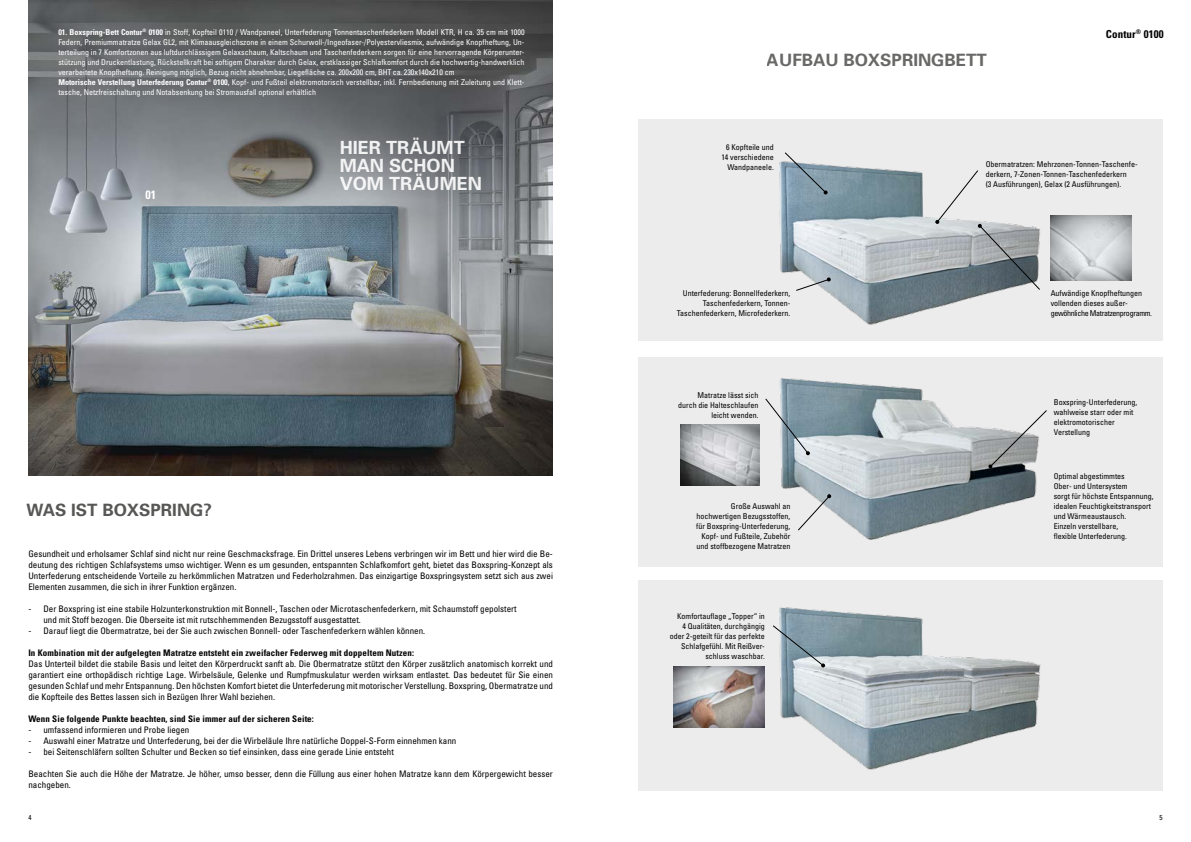
<style>
.page{position:relative;width:1191px;height:842px;background:#fff}
.page>*{position:absolute;margin:0;border:0;box-sizing:border-box;transform-origin:0 0}
.t1{font:700 18.2px/18.2px "Univers";color:#fff}
.t2{font:700 17px "Univers";color:#575756}
.t3{font:700 condensed 12px "Univers";color:#fff}
.t4{font:700 condensed 11px "Univers";letter-spacing:.01em;color:#000}
.t5{font:condensed 9px/11px "Univers";color:#000;text-align:justify}
.t6{font:700 condensed 9px "Univers";letter-spacing:.015em;color:#000}
.t7{font:condensed 8px/10px "Univers LT";color:#000;text-align:right}
.t8{font:condensed 8px/10px "Univers LT";color:#fff}
.t9{font:condensed 7px "Univers";color:#000}
.s1{font-weight:700}
</style>
<div class="page">
<img style="left:28px;top:0;width:525px;height:475px">
<div style="left:638px;top:358px;width:524px;height:209px;background:#ececec"></div>
<img style="left:779px;top:378px;width:258px;height:162px">
<div style="left:638px;top:580px;width:524px;height:211px;background:#ececec"></div>
<img style="left:752px;top:607px;width:289px;height:163px">
<div style="left:638px;top:119px;width:524px;height:222px;background:#ececec"></div>
<img style="left:779px;top:161px;width:220px;height:164px">
<svg style="left:935px;top:169px;width:105px;height:122px"></svg>
<svg style="left:795px;top:277px;width:36px;height:15px"></svg>
<svg style="left:765px;top:397px;width:45px;height:58px"></svg>
<svg style="left:797px;top:494px;width:34px;height:37px"></svg>
<svg style="left:783px;top:152px;width:44px;height:42px"></svg>
<svg style="left:988px;top:409px;width:59px;height:59px"></svg>
<svg style="left:771px;top:624px;width:54px;height:43px"></svg>
<img style="left:1050px;top:215px;width:81px;height:65px">
<img style="left:680px;top:425px;width:79px;height:60px">
<img style="left:673px;top:666px;width:92px;height:61px">
<p class="t8" style="left:58px;top:27px;width:468px"><span class="s1">01. Boxspring-Bett Contur</span><sup>®</sup> <span class="s1">0100</span> in Stoff, Kopfteil 0110 / Wandpaneel, Unterfederung Tonnentaschenfederkern Modell KTR, H ca. 35 cm mit 1000<br>Federn, Premiummatratze Gelax GL2, mit Klimaausgleichszone in einem Schurwoll-/Ingeofaser-/Polyestervliesmix, aufwändige Knopfheftung, Un&shy;terteilung in 7 Komfortzonen aus luftdurchlässigem Gelaxschaum, Kaltschaum und Taschenfederkern sorgen für eine hervorragende Körperunter&shy;stützung und Druckentlastung, Rückstellkraft bei softigem Charakter durch Gelax, erstklassiger Schlafkomfort durch die hochwertig-handwerklich verarbeitete Knopfheftung. Reinigung möglich, Bezug nicht abnehmbar, Liegefläche ca. 200x200 cm, BHT ca. 230x140x210 cm<br><span class="s1">Motorische Verstellung Unterfederung Contur</span><sup>®</sup> <span class="s1">0100,</span> Kopf- und Fußteil elektromotorisch verstellbar, inkl. Fernbedienung mit Zuleitung und Klett&shy;tasche, Netzfreischaltung und Notabsenkung bei Stromausfall optional erhältlich</p>
<h3 class="t3" style="left:145px;top:187px;width:12px">01</h3>
<h2 class="t2" style="left:26px;top:499px;width:187px">WAS IST BOXSPRING?</h2>
<h1 class="t1" style="left:340px;top:138px;width:144px">HIER TRÄUMT<br>MAN SCHON<br>VOM TRÄUMEN</h1>
<p class="t5" style="left:28px;top:548px;width:526px">Gesundheit und erholsamer Schlaf sind nicht nur reine Geschmacksfrage. Ein Drittel unseres Lebens verbringen wir im Bett und hier wird die Be&shy;deutung des richtigen Schlafsystems umso wichtiger. Wenn es um gesunden, entspannten Schlafkomfort geht, bietet das Boxspring-Konzept als Unterfederung entscheidende Vorteile zu herkömmlichen Matratzen und Federholzrahmen. Das einzigartige Boxspringsystem setzt sich aus zwei Elementen zusammen, die sich in ihrer Funktion ergänzen.</p>
<p class="t5" style="left:43px;top:603px;width:475px;text-indent:-15px">- Der Boxspring ist eine stabile Holzunterkonstruktion mit Bonnell-, Taschen oder Microtaschenfederkern, mit Schaumstoff gepolstert und mit Stoff bezogen. Die Oberseite ist mit rutschhemmenden Bezugsstoff ausgestattet.</p>
<p class="t5" style="left:28px;top:625px;width:398px">- Darauf liegt die Obermatratze, bei der Sie auch zwischen Bonnell- oder Taschenfederkern wählen können.</p>
<p class="t6" style="left:28px;top:647px;width:387px">In Kombination mit der aufgelegten Matratze entsteht ein zweifacher Federweg mit doppeltem Nutzen:</p>
<p class="t5" style="left:28px;top:658px;width:526px">Das Unterteil bildet die stabile Basis und leitet den Körperdruckt sanft ab. Die Obermatratze stützt den Körper zusätzlich anatomisch korrekt und garantiert eine orthopädisch richtige Lage. Wirbelsäule, Gelenke und Rumpfmuskulatur werden wirksam entlastet. Das bedeutet für Sie einen gesunden Schlaf und mehr Entspannung. Den höchsten Komfort bietet die Unterfederung mit motorischer Verstellung. Boxspring, Obermatratze und die Kopfteile des Bettes lassen sich in Bezügen Ihrer Wahl beziehen.</p>
<p class="t6" style="left:28px;top:713px;width:287px">Wenn Sie folgende Punkte beachten, sind Sie immer auf der sicheren Seite:</p>
<p class="t5" style="left:28px;top:724px;width:162px">- umfassend informieren und Probe liegen</p>
<p class="t5" style="left:28px;top:735px;width:429px">- Auswahl einer Matratze und Unterfederung, bei der die Wirbeläule Ihre natürliche Doppel-S-Form einnehmen kann</p>
<p class="t5" style="left:28px;top:746px;width:367px">- bei Seitenschläfern sollten Schulter und Becken so tief einsinken, dass eine gerade Linie entsteht</p>
<p class="t5" style="left:28px;top:768px;width:526px">Beachten Sie auch die Höhe der Matratze. Je höher, umso besser, denn die Füllung aus einer hohen Matratze kann dem Körpergewicht besser nachgeben.</p>
<p class="t9" style="left:28px;top:813px;width:5px">4</p>
<h2 class="t2" style="left:767px;top:50px;width:222px">AUFBAU BOXSPRINGBETT</h2>
<p class="t4" style="left:1106px;top:27px;width:59px">Contur<sup>®</sup> 0100</p>
<p class="t7" style="left:721px;top:142px;width:54px">6 Kopfteile und<br>14 verschiedene<br>Wandpaneele.</p>
<p class="t7" style="left:677px;top:288px;width:115px">Unterfederung: Bonnellfederkern,<br>Taschenfederkern, Tonnen-<br>Taschenfederkern, Microfederkern.</p>
<p class="t7" style="left:678px;top:390px;width:82px">Matratze lässt sich durch die Halteschlaufen leicht wenden.</p>
<p class="t7" style="left:696px;top:501px;width:96px">Große Auswahl an hochwertigen Bezugsstoffen, für Boxspring-Unterfederung,<br>Kopf- und Fußteile, Zubehör und stoffbezogene Matratzen</p>
<p class="t7" style="left:669px;top:610px;width:97px">Komfortauflage „Topper“ in<br>4 Qualitäten, durchgängig oder 2-geteilt für das perfekte<br>Schlafgefühl. Mit Reißver&shy;schluss waschbar.</p>
<p class="t7" style="left:985px;top:159px;width:153px;text-align:left">Obermatratzen: Mehrzonen-Tonnen-Taschenfe&shy;derkern, 7-Zonen-Tonnen-Taschenfederkern<br>(3 Ausführungen), Gelax (2 Ausführungen).</p>
<p class="t7" style="left:1050px;top:288px;width:103px;text-align:left">Aufwändige Knopfheftungen vollenden dieses außer&shy;gewöhnliche Matratzenprogramm.</p>
<p class="t7" style="left:1053px;top:397px;width:85px;text-align:left">Boxspring-Unterfederung, wahlweise starr oder mit elektromotorischer<br>Verstellung</p>
<p class="t7" style="left:1053px;top:471px;width:101px;text-align:left">Optimal abgestimmtes<br>Ober- und Untersystem<br>sorgt für höchste Entspannung, idealen Feuchtigkeitstransport und Wärmeaustausch.<br>Einzeln verstellbare,<br>flexible Unterfederung.</p>
<p class="t9" style="left:1159px;top:812px;width:5px">5</p>
</div>
